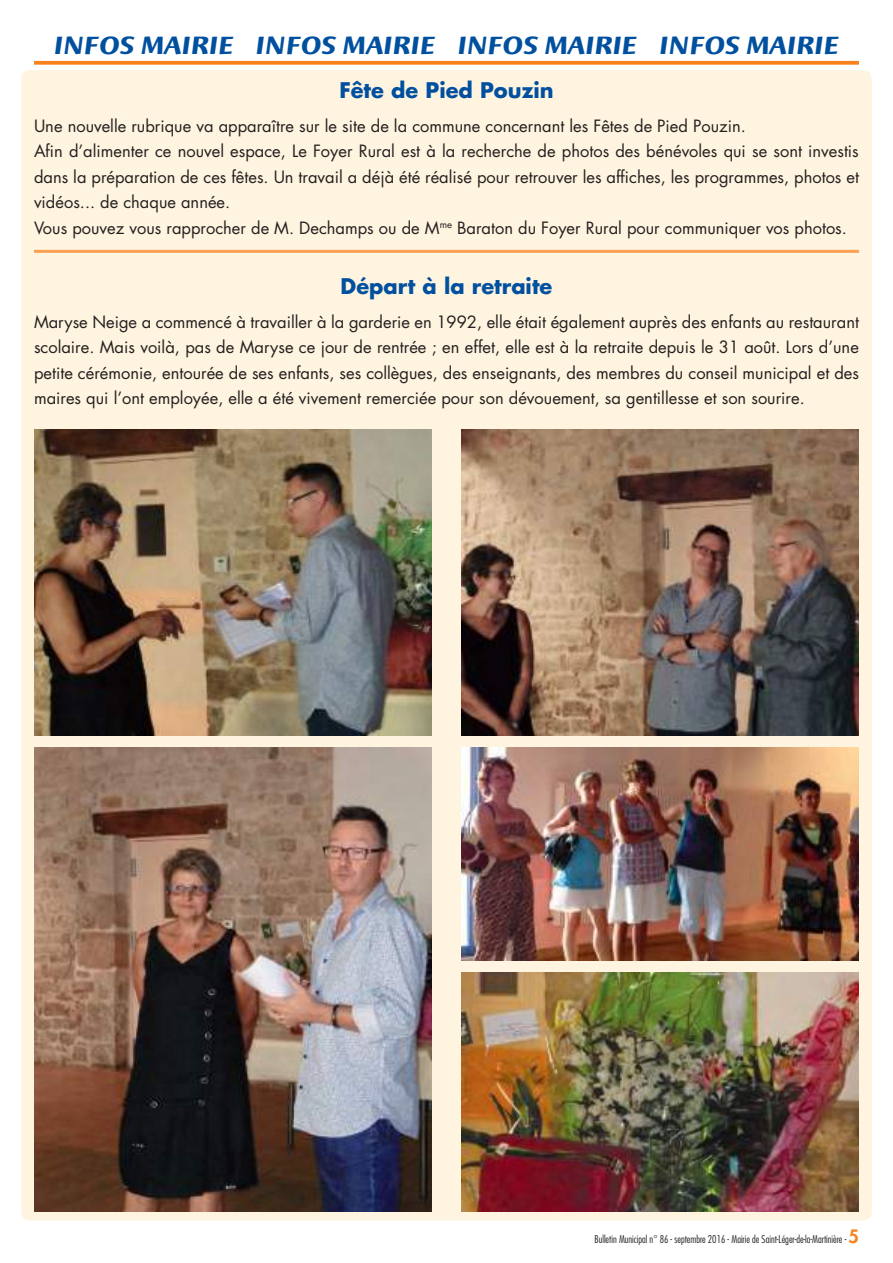
<style>
.page{position:relative;width:893px;height:1263px;background:#fff}
.page>*{position:absolute;margin:0;border:0;box-sizing:border-box;transform-origin:0 0}
.t1{font:italic 700 27px "Humana Sans ITC";color:#00509f;scale:1.05 1}
.t2{font:700 21px "Futura";color:#00509f}
.t3{font:16.5px/25.5px "Futura";color:#241f1f}
.t4{font:300 condensed 10.5px "Futura";color:#241f1f}
.s1{font-weight:800;font-stretch:normal;font-size:18px;color:#f8821e}
</style>
<div class="page">
<div style="left:21px;top:70px;width:851px;height:1150px;background:#fff4e0;border-radius:9px"></div>
<svg style="left:34px;top:61px;width:825px;height:4px;background:#f88c30"></svg>
<hr style="left:34px;top:250px;width:825px;height:3px;background:#fca054">
<img style="left:34px;top:748px;width:398px;height:464px">
<img style="left:461px;top:748px;width:398px;height:212px">
<img style="left:461px;top:973px;width:398px;height:239px">
<img style="left:34px;top:430px;width:398px;height:305px">
<img style="left:461px;top:430px;width:398px;height:305px">
<h1 class="t1" style="left:54px;top:31px;width:749px">INFOS MAIRIE INFOS MAIRIE INFOS MAIRIE INFOS MAIRIE</h1>
<p class="t2" style="left:339px;top:76px;width:216px">Fête de Pied Pouzin</p>
<p class="t3" style="left:34px;top:113px;width:826px">Une nouvelle rubrique va apparaître sur le site de la commune concernant les Fêtes de Pied Pouzin.<br>Afin d’alimenter ce nouvel espace, Le Foyer Rural est à la recherche de photos des bénévoles qui se sont investis dans la préparation de ces fêtes. Un travail a déjà été réalisé pour retrouver les affiches, les programmes, photos et vidéos... de chaque année.<br>Vous pouvez vous rapprocher de M. Dechamps ou de M<sup>me</sup> Baraton du Foyer Rural pour communiquer vos photos.</p>
<p class="t2" style="left:341px;top:272px;width:213px">Départ à la retraite</p>
<p class="t3" style="left:34px;top:309px;width:826px;text-align:justify">Maryse Neige a commencé à travailler à la garderie en 1992, elle était également auprès des enfants au restaurant scolaire. Mais voilà, pas de Maryse ce jour de rentrée ; en effet, elle est à la retraite depuis le 31 août. Lors d’une petite cérémonie, entourée de ses enfants, ses collègues, des enseignants, des membres du conseil municipal et des maires qui l’ont employée, elle a été vivement remerciée pour son dévouement, sa gentillesse et son sourire.</p>
<p class="t4" style="left:594px;top:1233px;width:266px">Bulletin Municipal n° 86 - septembre 2016 - Mairie de Saint-Léger-de-la-Martinière - <span class="s1">5</span></p>
</div>
